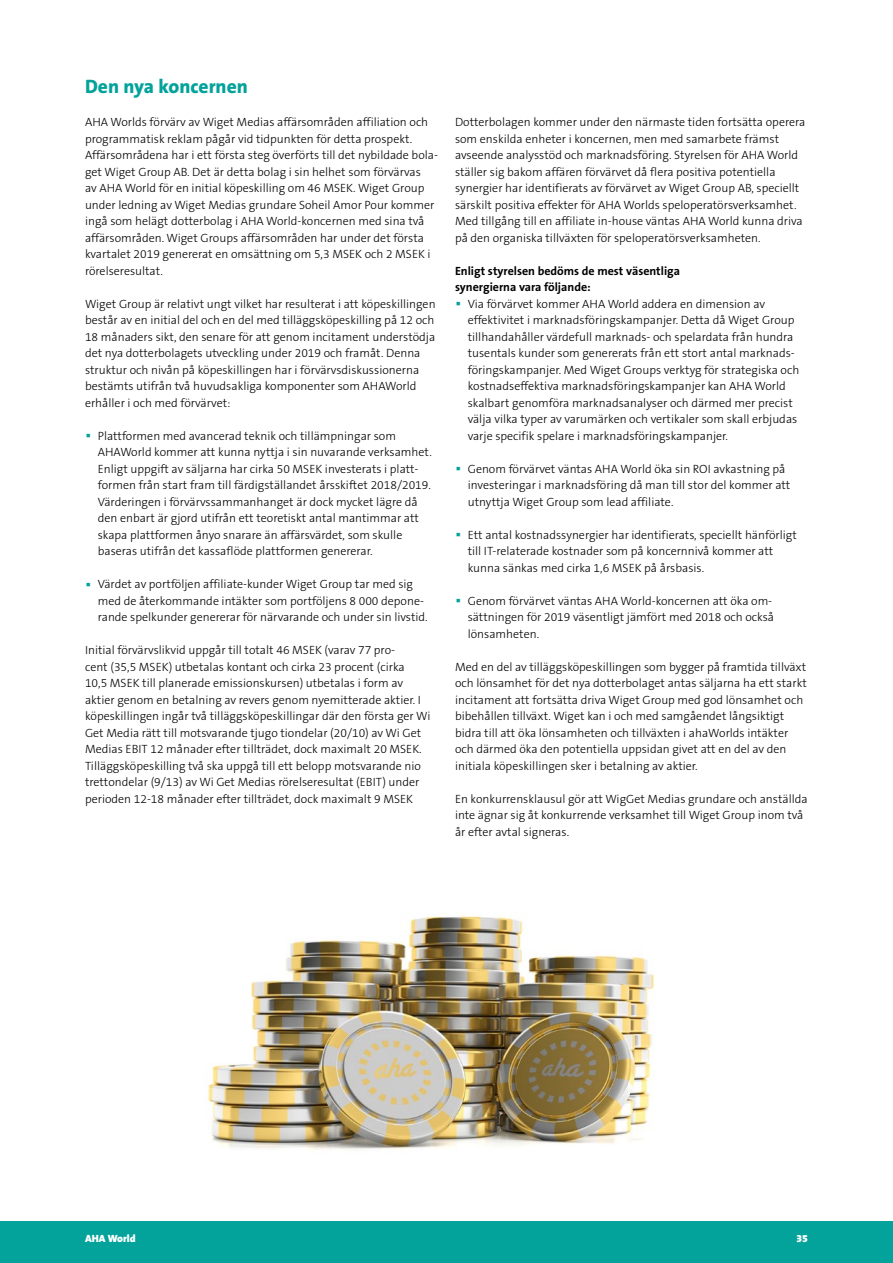
<style>
.page{position:relative;width:893px;height:1263px;background:#fff}
.page>*{position:absolute;margin:0;border:0;box-sizing:border-box;transform-origin:0 0}
.H2_Span{font:800 19.5px "The Sans B8";color:#03a29a}
.t1{font:300 12px/16.5px "The Sans B3";color:#000}
.t2{font:700 12px/16.5px "The Sans B7";color:#000}
.t3{font:900 10.5px "The Sans B9";color:#fff}
.s1{color:#03a29a}
</style>
<div class="page">
<img style="left:207px;top:915px;width:448px;height:235px">
<div style="left:0;top:1221px;width:893px;height:42px;background:#03a29a"></div>
<p class="H2_Span" style="left:85px;top:76px;width:164px">Den nya koncernen</p>
<p class="t1" style="left:85px;top:114px;width:354px">AHA Worlds förvärv av Wiget Medias affärsområden affiliation och programmatisk reklam pågår vid tidpunkten för detta prospekt.<br>Affärsområdena har i ett första steg överförts till det nybildade bola&shy;get Wiget Group AB. Det är detta bolag i sin helhet som förvärvas<br>av AHA World för en initial köpeskilling om 46 MSEK. Wiget Group under ledning av Wiget Medias grundare Soheil Amor Pour kommer ingå som helägt dotterbolag i AHA World-koncernen med sina två affärsområden. Wiget Groups affärsområden har under det första kvartalet 2019 genererat en omsättning om 5,3 MSEK och 2 MSEK i rörelseresultat.</p>
<p class="t1" style="left:85px;top:296px;width:352px">Wiget Group är relativt ungt vilket har resulterat i att köpeskillingen består av en initial del och en del med tilläggsköpeskilling på 12 och 18 månaders sikt, den senare för att genom incitament understödja det nya dotterbolagets utveckling under 2019 och framåt. Denna struktur och nivån på köpeskillingen har i förvärvsdiskussionerna bestämts utifrån två huvudsakliga komponenter som AHAWorld erhåller i och med förvärvet:</p>
<p class="t1" style="left:98px;top:428px;width:336px;text-indent:-13px"><span class="s1">◾</span> Plattformen med avancerad teknik och tillämpningar som AHAWorld kommer att kunna nyttja i sin nuvarande verksamhet.<br>Enligt uppgift av säljarna har cirka 50 MSEK investerats i platt&shy;formen från start fram till färdigställandet årsskiftet 2018/2019.<br>Värderingen i förvärvssammanhanget är dock mycket lägre då den enbart är gjord utifrån ett teoretiskt antal mantimmar att skapa plattformen ånyo snarare än affärsvärdet, som skulle baseras utifrån det kassaflöde plattformen genererar.</p>
<p class="t1" style="left:98px;top:576px;width:331px;text-indent:-13px"><span class="s1">◾</span> Värdet av portföljen affiliate-kunder Wiget Group tar med sig med de återkommande intäkter som portföljens 8 000 depone&shy;rande spelkunder genererar för närvarande och under sin livstid.</p>
<p class="t1" style="left:85px;top:642px;width:347px">Initial förvärvslikvid uppgår till totalt 46 MSEK (varav 77 pro-<br>cent (35,5 MSEK) utbetalas kontant och cirka 23 procent (cirka<br>10,5 MSEK till planerade emissionskursen) utbetalas i form av aktier genom en betalning av revers genom nyemitterade aktier. I köpeskillingen ingår två tilläggsköpeskillingar där den första ger Wi Get Media rätt till motsvarande tjugo tiondelar (20/10) av Wi Get Medias EBIT 12 månader efter tillträdet, dock maximalt 20 MSEK.<br>Tilläggsköpeskilling två ska uppgå till ett belopp motsvarande nio trettondelar (9/13) av Wi Get Medias rörelseresultat (EBIT) under perioden 12-18 månader efter tillträdet, dock maximalt 9 MSEK</p>
<p class="t1" style="left:455px;top:114px;width:352px">Dotterbolagen kommer under den närmaste tiden fortsätta operera som enskilda enheter i koncernen, men med samarbete främst avseende analysstöd och marknadsföring. Styrelsen för AHA World ställer sig bakom affären förvärvet då flera positiva potentiella synergier har identifierats av förvärvet av Wiget Group AB, speciellt särskilt positiva effekter för AHA Worlds speloperatörsverksamhet.<br>Med tillgång till en affiliate in-house väntas AHA World kunna driva på den organiska tillväxten för speloperatörsverksamheten.</p>
<h4 class="t2" style="left:455px;top:263px;width:226px">Enligt styrelsen bedöms de mest väsentliga synergierna vara följande:</h4>
<p class="t1" style="left:468px;top:296px;width:333px;text-indent:-13px"><span class="s1">◾</span> Via förvärvet kommer AHA World addera en dimension av effektivitet i marknadsföringskampanjer. Detta då Wiget Group tillhandahåller värdefull marknads- och spelardata från hundra tusentals kunder som genererats från ett stort antal marknads&shy;föringskampanjer. Med Wiget Groups verktyg för strategiska och kostnadseffektiva marknadsföringskampanjer kan AHA World skalbart genomföra marknadsanalyser och därmed mer precist välja vilka typer av varumärken och vertikaler som skall erbjudas varje specifik spelare i marknadsföringskampanjer.</p>
<p class="t1" style="left:468px;top:461px;width:324px;text-indent:-13px"><span class="s1">◾</span> Genom förvärvet väntas AHA World öka sin ROI avkastning på investeringar i marknadsföring då man till stor del kommer att utnyttja Wiget Group som lead affiliate.</p>
<p class="t1" style="left:468px;top:527px;width:330px;text-indent:-13px"><span class="s1">◾</span> Ett antal kostnadssynergier har identifierats, speciellt hänförligt till IT-relaterade kostnader som på koncernnivå kommer att kunna sänkas med cirka 1,6 MSEK på årsbasis.</p>
<p class="t1" style="left:468px;top:593px;width:308px;text-indent:-13px"><span class="s1">◾</span> Genom förvärvet väntas AHA World-koncernen att öka om&shy;sättningen för 2019 väsentligt jämfört med 2018 och också lönsamheten.</p>
<p class="t1" style="left:455px;top:659px;width:353px">Med en del av tilläggsköpeskillingen som bygger på framtida tillväxt och lönsamhet för det nya dotterbolaget antas säljarna ha ett starkt incitament att fortsätta driva Wiget Group med god lönsamhet och bibehållen tillväxt. Wiget kan i och med samgåendet långsiktigt bidra till att öka lönsamheten och tillväxten i ahaWorlds intäkter och därmed öka den potentiella uppsidan givet att en del av den initiala köpeskillingen sker i betalning av aktier.</p>
<p class="t1" style="left:455px;top:791px;width:354px">En konkurrensklausul gör att WigGet Medias grundare och anställda inte ägnar sig åt konkurrende verksamhet till Wiget Group inom två år efter avtal signeras.</p>
<p class="t3" style="left:85px;top:1233px;width:52px">AHA World</p>
<p class="t3" style="left:796px;top:1233px;width:13px">35</p>
</div>
